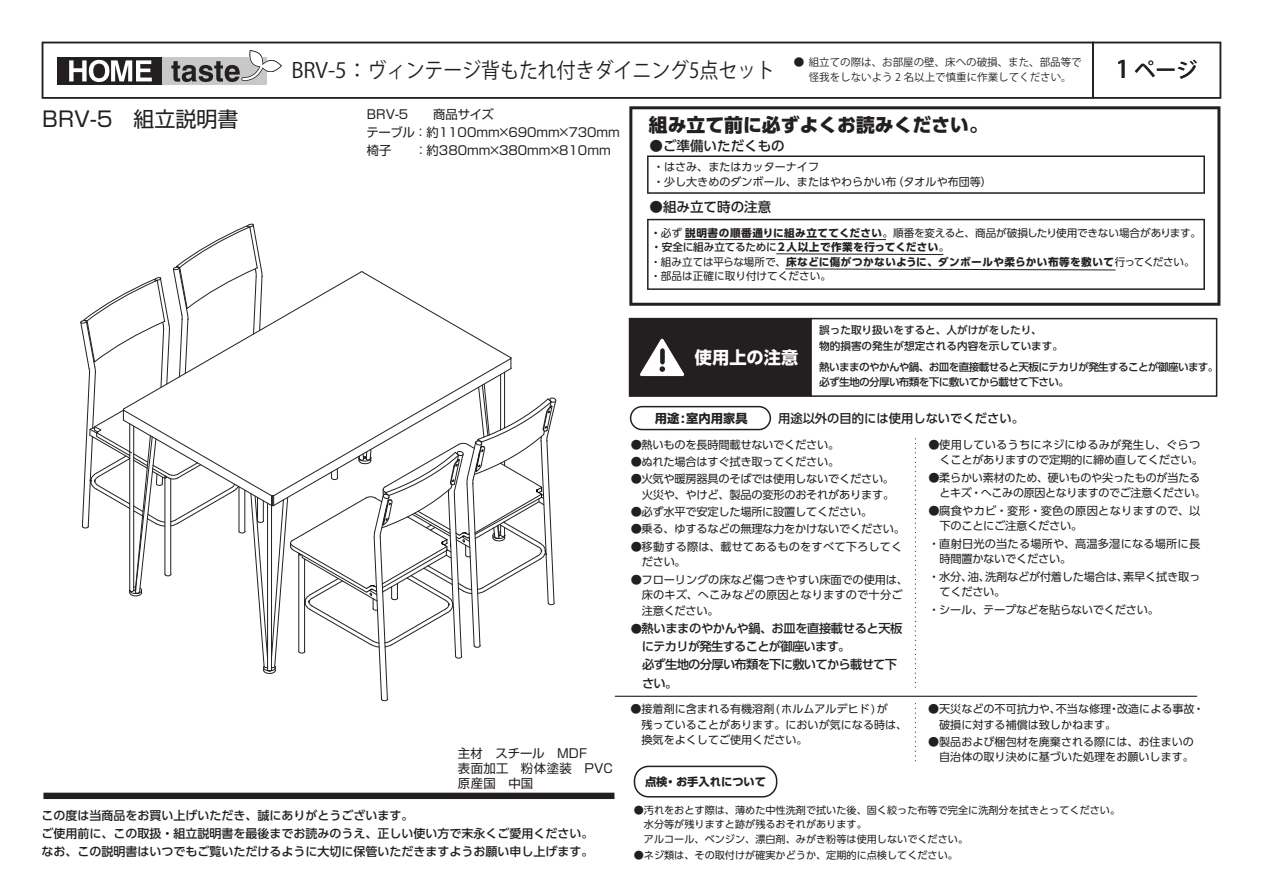
<style>
.page{position:relative;width:1263px;height:893px;background:#fff}
.page>*{position:absolute;margin:0;border:0;box-sizing:border-box;transform-origin:0 0}
.t1{font:21px "Koz Go Pr 6 N";color:#231f20}
.t2{font:21px "Shin Go Pro";color:#231f20}
.t3{font:500 21px "Koz Go Pr 6 N";color:#231f20}
.t4{font:800 18.9px "UD Shin Go Pro";color:#231f20}
.t5{font:700 17.25px "UD Shin Go Pro";color:#fff}
.t6{font:500 13.5px "UD Shin Go Pro";color:#231f20}
.t7{font:12.45px/14.9px "Shin Go Pro";letter-spacing:.03em;color:#231f20}
.t8{font:12.3px/17.9px "Shin Go Pro";color:#231f20}
.t9{font:500 12.3px/17.2px "UD Shin Go Pro";letter-spacing:-.035em;color:#231f20}
.t10{font:500 12.3px/18.5px "UD Shin Go Pro";letter-spacing:-.06em;color:#231f20}
.t11{font:500 12.3px "UD Shin Go Pro";color:#231f20}
.t12{font:700 12.3px "UD Shin Go Pro";color:#231f20}
.t13{font:500 12px/18px "UD Shin Go Pro";color:#231f20}
.t14{font:11.25px/15.8px "UD Shin Go Pro";letter-spacing:-.025em;color:#231f20}
.t15{font:11.25px/15.8px "UD Shin Go Pro";letter-spacing:.01em;color:#231f20}
.t16{font:11.25px/15.8px "UD Shin Go Pro";letter-spacing:.02em;color:#231f20}
.t17{font:700 11.25px "UD Shin Go Pro";color:#231f20}
.t18{font:11.1px/15.5px "UD Shin Go Pro";color:#231f20}
.t19{font:10.65px/14.5px "UD Shin Go Pro";color:#231f20}
.t20{font:500 10.65px/15.9px "UD Shin Go Pro";letter-spacing:-.06em;color:#231f20}
.t21{font:500 10.65px/15.9px "UD Shin Go Pro";color:#231f20}
.t22{font:10.5px/14.7px "Koz Go Pr 6 N";color:#231f20;text-align:center}
.t23{font:10.2px/14.2px "UD Shin Go Pro";color:#231f20}
.s1{font-size:24px}
.s2{font-weight:500}
.s3{font-weight:700}
.s4{font-weight:400;font-size:11.25px}
</style>
<div class="page">
<div style="left:43px;top:793px;width:571px;height:6px;background:#231f20"></div>
<svg style="left:629px;top:106px;width:591px;height:200px"></svg>
<svg style="left:647px;top:155px;width:558px;height:39px"></svg>
<svg style="left:634px;top:766px;width:143px;height:31px"></svg>
<div style="left:629px;top:318px;width:183px;height:79px;background:#231f20;border:2px solid #231f20"></div>
<div style="left:810px;top:318px;width:407px;height:79px;border:2px solid #231f20"></div>
<svg style="left:640px;top:338px;width:45px;height:39px"></svg>
<svg style="left:630px;top:406px;width:141px;height:24px"></svg>
<hr style="left:615px;top:696px;width:582px;height:1px;background:#231f20">
<svg style="left:915px;top:439px;width:1px;height:249px"></svg>
<svg style="left:915px;top:704px;width:1px;height:58px"></svg>
<svg style="left:647px;top:219px;width:558px;height:71px"></svg>
<svg style="left:80px;top:224px;width:477px;height:477px"></svg>
<div style="left:1092px;top:42px;width:129px;height:57px;border:2px solid #231f20"></div>
<div style="left:42px;top:42px;width:1052px;height:57px;border:2px solid #231f20"></div>
<div style="left:57px;top:57px;width:105px;height:28px;background:#231f20"></div>
<div style="left:162px;top:57px;width:104px;height:28px;background:#c7c8ca"></div>
<svg style="left:69px;top:60px;width:83px;height:22px"></svg>
<svg style="left:171px;top:50px;width:112px;height:49px"></svg>
<h1 class="t2" style="left:42px;top:102px;width:198px">BRV-5　組立説明書</h1>
<h1 class="t1" style="left:291px;top:58px;width:485px">BRV-5：ヴィンテージ背もたれ付きダイニング5点セット</h1>
<p class="t22" style="left:794px;top:55px;width:290px">● 組立ての際は、お部屋の壁、床への破損、また、部品等で怪我をしないよう 2 名以上で慎重に作業してください。</p>
<p class="t8" style="left:354px;top:104px;width:267px">　BRV-5　　商品サイズ<br>　テーブル ：約1100ｍｍ×690mm×730mm　椅子 　：約380ｍｍ×380ｍｍ×810ｍｍ</p>
<h2 class="t4" style="left:649px;top:109px;width:340px">組み立て前に必ずよくお読みください。</h2>
<p class="t6" style="left:649px;top:135px;width:137px">●ご準備いただくもの</p>
<p class="t18" style="left:653px;top:159px;width:341px;line-height:14.7px">・はさみ、またはカッターナイフ<br>・少し大きめのダンボール、またはやわらかい布（タオルや布団等）</p>
<p class="t6" style="left:649px;top:196px;width:123px">●組み立て時の注意</p>
<h1 class="t3" style="left:1116px;top:59px;width:83px"><span class="s1">1</span> ページ</h1>
<p class="t19" style="left:650px;top:225px;width:552px"><span class="s2">・</span>必ず<span class="s3">説明書の順番通りに組み立ててください</span>。順番を変えると、商品が破損したり使用できない場合があります。<span class="s2">・安全に組み立てるために</span><span class="s3">2 人以上で作業を行ってください</span>。<br>・組み立ては平らな場所で、<span class="s3">床などに傷がつかないように、ダンボールや柔らかい布等を敷いて</span>行ってください。・部品は正確に取り付けてください。</p>
<h3 class="t5" style="left:695px;top:343px;width:105px">使用上の注意</h3>
<p class="t21" style="left:819px;top:321px;width:245px">誤った取り扱いをすると、人がけがをしたり、<br>物的損害の発生が想定される内容を示しています。</p>
<p class="t20" style="left:819px;top:358px;width:401px">熱いままのやかんや鍋、お皿を直接載せると天板にテカリが発生することが御座います。必ず生地の分厚い布類を下に敷いてから載せて下さい。</p>
<p class="t12" style="left:655px;top:408px;width:94px">用途:室内用家具</p>
<p class="t11" style="left:778px;top:408px;width:247px">用途以外の目的には使用しないでください。</p>
<p class="t7" style="left:458px;top:744px;width:157px">主材　スチール　MDF<br>表面加工　粉体塗装　PVC原産国　中国</p>
<p class="t14" style="left:631px;top:436px;width:210px">●熱いものを長時間載せないでください。</p>
<p class="t14" style="left:631px;top:453px;width:210px">●ぬれた場合はすぐ拭き取ってください。</p>
<p class="t14" style="left:631px;top:471px;width:265px;text-align:right">●火気や暖房器具のそばでは使用しないでください。火災や、やけど、製品の変形のおそれがあります。</p>
<p class="t14" style="left:631px;top:504px;width:243px">●必ず水平で安定した場所に設置してください。</p>
<p class="t14" style="left:631px;top:521px;width:276px">●乗る、ゆするなどの無理な力をかけないでください。</p>
<p class="t15" style="left:642px;top:538px;width:262px;text-indent:-11px">●移動する際は、載せてあるものをすべて下ろしてください。</p>
<p class="t14" style="left:642px;top:571px;width:268px;text-indent:-11px">●フローリングの床など傷つきやすい床面での使用は、床のキズ、へこみなどの原因となりますので十分ご注意ください。</p>
<p class="t9" style="left:642px;top:620px;width:262px;text-indent:-11px"><span class="s4">●</span>熱いままのやかんや鍋、お皿を直接載せると天板にテカリが発生することが御座います。</p>
<p class="t10" style="left:630px;top:655px;width:268px">　必ず生地の分厚い布類を下に敷いてから載せて下　さい。</p>
<p class="t14" style="left:928px;top:436px;width:276px;text-align:right">●使用しているうちにネジにゆるみが発生し、ぐらつくことがありますので定期的に締め直してください。</p>
<p class="t14" style="left:939px;top:469px;width:268px;text-indent:-11px">●柔らかい素材のため、硬いものや尖ったものが当たるとキズ・へこみの原因となりますのでご注意ください。</p>
<p class="t16" style="left:939px;top:502px;width:262px;text-indent:-11px">●腐食やカビ・変形・変色の原因となりますので、以下のことにご注意ください。</p>
<p class="t15" style="left:939px;top:535px;width:262px;text-indent:-11px">・直射日光の当たる場所や、高温多湿になる場所に長時間置かないでください。</p>
<p class="t14" style="left:939px;top:568px;width:262px;text-indent:-11px">・水分、油、洗剤などが付着した場合は、素早く拭き取ってください。</p>
<p class="t14" style="left:928px;top:601px;width:232px">・シール、テープなどを貼らないでください。</p>
<p class="t18" style="left:641px;top:701px;width:267px;text-indent:-11px">●接着剤に含まれる有機溶剤(ホルムアルデヒド)が<br>残っていることがあります。においが気になる時は、換気をよくしてご使用ください。</p>
<p class="t18" style="left:939px;top:701px;width:267px;text-indent:-11px">●天災などの不可抗力や、不当な修理・改造による事故・破損に対する補償は致しかねます。</p>
<p class="t18" style="left:928px;top:733px;width:267px;text-align:right">●製品および梱包材を廃棄される際には、お住まいの自治体の取り決めに基づいた処理をお願いします。</p>
<p class="t17" style="left:645px;top:772px;width:123px">点検・お手入れについて</p>
<p class="t13" style="left:41px;top:806px;width:554px">この度は当商品をお買い上げいただき、誠にありがとうございます。<br>ご使用前に、この取扱・組立説明書を最後までお読みのうえ、正しい使い方で末永くご愛用ください。なお、この説明書はいつでもご覧いただけるように大切に保管いただきますようお願い申し上げます。</p>
<p class="t23" style="left:644px;top:803px;width:478px;text-indent:-10px">●汚れをおとす際は、薄めた中性洗剤で拭いた後、固く絞った布等で完全に洗剤分を拭きとってください。水分等が残りますと跡が残るおそれがあります。<br>アルコール、ベンジン、漂白剤、みがき粉等は使用しないでください。</p>
<p class="t23" style="left:634px;top:848px;width:326px">●ネジ類は、その取付けが確実かどうか、定期的に点検してください。</p>
</div>
